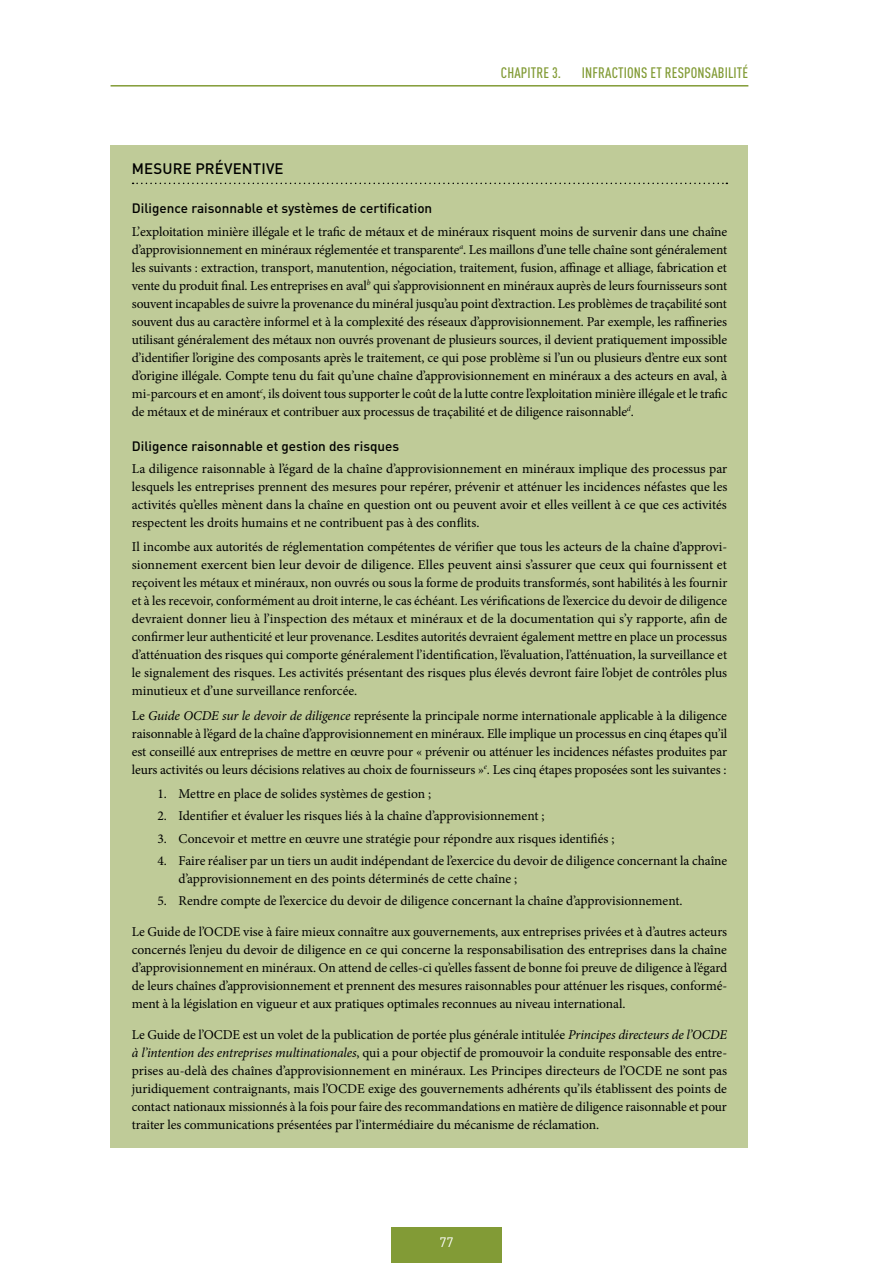
<style>
.page{position:relative;width:893px;height:1263px;background:#fff}
.page>*{position:absolute;margin:0;border:0;box-sizing:border-box;transform-origin:0 0}
.t1{font:500 condensed 15px "DIN Pro";letter-spacing:.01em;color:#829b36}
.KEY_POINTS_heading{font:500 15px "DIN Pro";letter-spacing:.01em;color:#000}
.Box_body{font:13.5px/18px "Minion Pro";letter-spacing:-.01em;color:#000;text-align:justify}
.Box_body_before_bullets{font:13.5px/18px "Minion Pro";letter-spacing:-.005em;color:#000;text-align:justify}
.a__b__c_body{font:13.5px/18px "Minion Pro";color:#000}
.Box_subheading_1{font:500 13.5px "DIN Pro";color:#000}
.t2{font:13.5px "DIN Pro";color:#fff}
.s1{font-style:italic}
</style>
<div class="page">
<div style="left:391px;top:1227px;width:111px;height:36px;background:#829b36"></div>
<hr style="left:111px;top:85px;width:637px;height:2px;background:#829b36">
<div style="left:111px;top:146px;width:637px;height:1002px;background:#bfcb98"></div>
<svg style="left:133px;top:183px;width:594px;height:1px"></svg>
<p class="t1" style="left:501px;top:62px;width:33px">CHAPITRE</p>
<p class="t1" style="left:552px;top:62px;width:41px">3. INFRACTIONS</p>
<p class="t1" style="left:650px;top:62px;width:47px">ETRESPONSABILITÉ</p>
<p class="KEY_POINTS_heading" style="left:132px;top:157px;width:153px">MESURE PRÉVENTIVE</p>
<p class="Box_subheading_1" style="left:132px;top:198px;width:302px">Diligence raisonnable et systèmes de certification</p>
<p class="Box_body" style="left:132px;top:222px;width:597px">L’exploitation minière illégale et le trafic de métaux et de minéraux risquent moins de survenir dans une chaîne d’approvisionnement en minéraux réglementée et transparente<sup>a</sup>. Les maillons d’une telle chaîne sont généralement les suivants : extraction, transport, manutention, négociation, traitement, fusion, affinage et alliage, fabrication et vente du produit final. Les entreprises en aval<sup>b</sup> qui s’approvisionnent en minéraux auprès de leurs fournisseurs sont souvent incapables de suivre la provenance du minéral jusqu’au point d’extraction. Les problèmes de traçabilité sont souvent dus au caractère informel et à la complexité des réseaux d’approvisionnement. Par exemple, les raffineries utilisant généralement des métaux non ouvrés provenant de plusieurs sources, il devient pratiquement impossible d’identifier l’origine des composants après le traitement, ce qui pose problème si l’un ou plusieurs d’entre eux sont d’origine illégale. Compte tenu du fait qu’une chaîne d’approvisionnement en minéraux a des acteurs en aval, à mi-parcours et en amont<sup>c</sup>, ils doivent tous supporter le coût de la lutte contre l’exploitation minière illégale et le trafic de métaux et de minéraux et contribuer aux processus de traçabilité et de diligence raisonnable<sup>d</sup>.</p>
<p class="Box_subheading_1" style="left:132px;top:435px;width:269px">Diligence raisonnable et gestion des risques</p>
<p class="Box_body_before_bullets" style="left:132px;top:460px;width:597px">La diligence raisonnable à l’égard de la chaîne d’approvisionnement en minéraux implique des processus par lesquels les entreprises prennent des mesures pour repérer, prévenir et atténuer les incidences néfastes que les activités qu’elles mènent dans la chaîne en question ont ou peuvent avoir et elles veillent à ce que ces activités respectent les droits humains et ne contribuent pas à des conflits.</p>
<p class="Box_body_before_bullets" style="left:132px;top:538px;width:597px">Il incombe aux autorités de réglementation compétentes de vérifier que tous les acteurs de la chaîne d’approvi&shy;sionnement exercent bien leur devoir de diligence. Elles peuvent ainsi s’assurer que ceux qui fournissent et reçoivent les métaux et minéraux, non ouvrés ou sous la forme de produits transformés, sont habilités à les fournir et à les recevoir, conformément au droit interne, le cas échéant. Les vérifications de l’exercice du devoir de diligence devraient donner lieu à l’inspection des métaux et minéraux et de la documentation qui s’y rapporte, afin de confirmer leur authenticité et leur provenance. Lesdites autorités devraient également mettre en place un processus d’atténuation des risques qui comporte généralement l’identification, l’évaluation, l’atténuation, la surveillance et le signalement des risques. Les activités présentant des risques plus élevés devront faire l’objet de contrôles plus minutieux et d’une surveillance renforcée.</p>
<p class="Box_body_before_bullets" style="left:132px;top:706px;width:597px">Le <span class="s1">Guide OCDE sur le devoir de diligence</span> représente la principale norme internationale applicable à la diligence raisonnable à l’égard de la chaîne d’approvisionnement en minéraux. Elle implique un processus en cinq étapes qu’il est conseillé aux entreprises de mettre en œuvre pour « prévenir ou atténuer les incidences néfastes produites par leurs activités ou leurs décisions relatives au choix de fournisseurs »<sup>e</sup>. Les cinq étapes proposées sont les suivantes :</p>
<p class="a__b__c_body" style="left:157px;top:785px;width:275px">1. Mettre en place de solides systèmes de gestion ;</p>
<p class="a__b__c_body" style="left:157px;top:807px;width:389px">2. Identifier et évaluer les risques liés à la chaîne d’approvisionnement ;</p>
<p class="a__b__c_body" style="left:157px;top:829px;width:459px">3. Concevoir et mettre en œuvre une stratégie pour répondre aux risques identifiés ;</p>
<p class="a__b__c_body" style="left:179px;top:852px;width:550px;text-indent:-21px">4. Faire réaliser par un tiers un audit indépendant de l’exercice du devoir de diligence concernant la chaîne d’approvisionnement en des points déterminés de cette chaîne ;</p>
<p class="a__b__c_body" style="left:157px;top:892px;width:527px">5. Rendre compte de l’exercice du devoir de diligence concernant la chaîne d’approvisionnement.</p>
<p class="Box_body" style="left:132px;top:923px;width:597px">Le Guide de l’OCDE vise à faire mieux connaître aux gouvernements, aux entreprises privées et à d’autres acteurs concernés l’enjeu du devoir de diligence en ce qui concerne la responsabilisation des entreprises dans la chaîne d’approvisionnement en minéraux. On attend de celles-ci qu’elles fassent de bonne foi preuve de diligence à l’égard de leurs chaînes d’approvisionnement et prennent des mesures raisonnables pour atténuer les risques, conformé&shy;ment à la législation en vigueur et aux pratiques optimales reconnues au niveau international.</p>
<p class="Box_body" style="left:132px;top:1025px;width:597px">Le Guide de l’OCDE est un volet de la publication de portée plus générale intitulée <span class="s1">Principes directeurs de l’OCDE à l’intention des entreprises multinationales</span>, qui a pour objectif de promouvoir la conduite responsable des entre&shy;prises au-delà des chaînes d’approvisionnement en minéraux. Les Principes directeurs de l’OCDE ne sont pas juridiquement contraignants, mais l’OCDE exige des gouvernements adhérents qu’ils établissent des points de contact nationaux missionnés à la fois pour faire des recommandations en matière de diligence raisonnable et pour traiter les communications présentées par l’intermédiaire du mécanisme de réclamation.</p>
<p class="t2" style="left:439px;top:1231px;width:16px">77</p>
</div>
